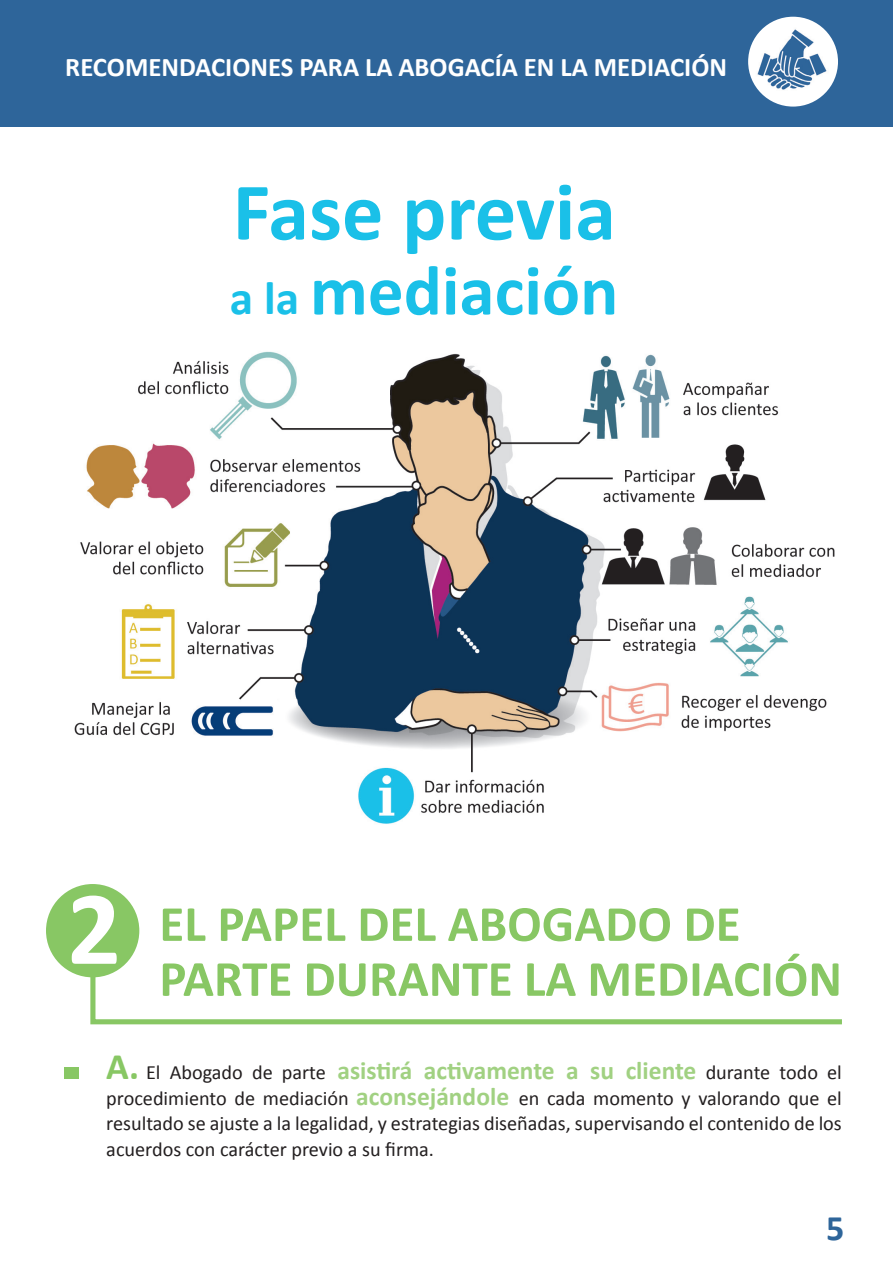
<style>
.page{position:relative;width:893px;height:1263px;background:#fff}
.page>*{position:absolute;margin:0;border:0;box-sizing:border-box;transform-origin:0 0}
.t1{font:700 106.05px "Calibri";color:#fff}
.t2{font:700 82.5px "Calibri";color:#1ac0e8}
.t3{font:700 71.25px "Calibri";color:#1ac0e8}
.t4{font:700 51.15px/54.9px "Calibri";color:#88c764}
.t5{font:700 36px "Calibri";color:#2e659a}
.t6{font:700 27px "Calibri";color:#fff}
.t7{font:20.25px/25.5px "Calibri";color:#231f20;text-align:justify}
.s1{font-size:47.4px}
.s2{font-weight:700;font-size:37.5px;color:#88c764}
.s3{font-weight:700;font-size:25.5px;color:#a1d182}
</style>
<div class="page">
<div style="left:0;top:0;width:893px;height:126px;background:#2e659a"></div>
<img style="left:746px;top:15px;width:94px;height:94px;border-radius:47px">
<div style="left:744px;top:13px;width:98px;height:98px;border:4px solid #2e659a;border-radius:50%"></div>
<div style="left:46px;top:884px;width:93px;height:93px;background:#88c764;border-radius:50%"></div>
<svg style="left:88px;top:971px;width:754px;height:54px"></svg>
<img style="left:74px;top:351px;width:761px;height:473px">
<div style="left:64px;top:1068px;width:15px;height:11px;background:#88c764"></div>
<h3 class="t6" style="left:65px;top:49px;width:663px">RECOMENDACIONES PARA LA ABOGACÍA EN LA MEDIACIÓN</h3>
<p class="t2" style="left:233px;top:159px;width:385px">Fase previa</p>
<p class="t3" style="left:230px;top:245px;width:390px"><span class="s1">a la</span> mediación</p>
<p class="t1" style="left:67px;top:861px;width:55px">2</p>
<p class="t4" style="left:159px;top:896px;width:684px">EL PAPEL DEL ABOGADO DE<br>PARTE DURANTE LA MEDIACIÓN</p>
<p class="t7" style="left:106px;top:1060px;width:737px"><span class="s2">A.</span> El Abogado de parte <span class="s3">asistirá activamente a su cliente</span> durante todo el procedimiento de mediación <span class="s3">aconsejándole</span> en cada momento y valorando que el resultado se ajuste a la legalidad, y estrategias diseñadas, supervisando el contenido de los acuerdos con carácter previo a su firma.</p>
<h3 class="t5" style="left:826px;top:1205px;width:20px">5</h3>
</div>
